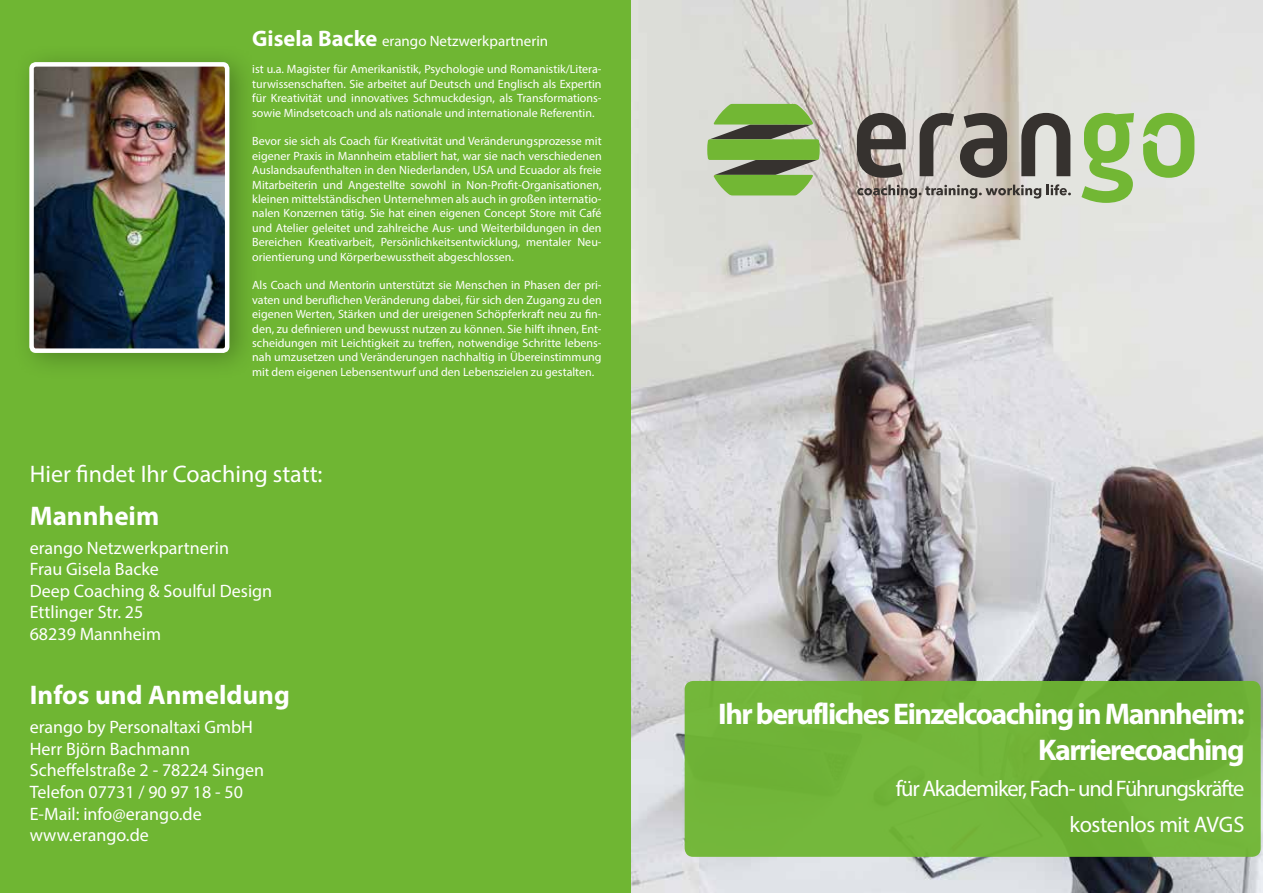
<style>
.page{position:relative;width:1263px;height:893px;background:#fff}
.page>*{position:absolute;margin:0;border:0;box-sizing:border-box;transform-origin:0 0}
.t1{font:700 30px/36px "Myriad Pro";letter-spacing:-.05em;color:#fff;text-align:right}
.t2{font:700 27px "Myriad Pro";color:#fff}
.t3{font:24px "Myriad Pro";color:#fff}
.t4{font:22.5px/36px "Myriad Pro";letter-spacing:-.05em;color:#fff;text-align:right}
.t5{font:18px/21.6px "Myriad Pro";color:#fff}
.t6{font:15px "Myriad Pro";color:#fff}
.t7{font:12px/14.4px "Myriad Pro";color:#fff;text-align:justify}
.s1{font-weight:700;font-size:22.5px}
</style>
<div class="page">
<div style="left:0;top:0;width:632px;height:893px;background:#6fb633"></div>
<img style="left:632px;top:0;width:631px;height:893px">
<div style="left:685px;top:681px;width:576px;height:176px;background:#6fb633;border-radius:9px"></div>
<svg style="left:857px;top:185px;width:184px;height:14px;background:#a19a94"></svg>
<svg style="left:1047px;top:184px;width:24px;height:11px"></svg>
<svg style="left:707px;top:104px;width:113px;height:91px;background:#82a75c"></svg>
<svg style="left:857px;top:113px;width:49px;height:65px;background:#716c68"></svg>
<svg style="left:920px;top:113px;width:34px;height:63px;background:#8d8984"></svg>
<svg style="left:960px;top:113px;width:47px;height:65px;background:#706c67"></svg>
<svg style="left:1021px;top:113px;width:49px;height:63px;background:#7e7c78"></svg>
<svg style="left:1081px;top:113px;width:53px;height:90px;background:#a2ca7d"></svg>
<svg style="left:1143px;top:113px;width:51px;height:65px;background:#a3ca81"></svg>
<div style="left:12px;top:42px;width:248px;height:339px;background:#000;opacity:.28"></div>
<img style="left:34px;top:67px;width:190px;height:281px">
<div style="left:29px;top:62px;width:200px;height:291px;border:4px solid #fff;border-radius:4px"></div>
<p class="t6" style="left:252px;top:31px;width:297px"><span class="s1">Gisela Backe</span> erango Netzwerkpartnerin</p>
<p class="t7" style="left:252px;top:62px;width:351px">ist u.a. Magister für Amerikanistik, Psychologie und Romanistik/Litera&shy;turwissenschaften. Sie arbeitet auf Deutsch und Englisch als Expertin für Kreativität und innovatives Schmuckdesign, als Transformations&shy;sowie Mindsetcoach und als nationale und internationale Referentin.</p>
<p class="t7" style="left:252px;top:134px;width:351px">Bevor sie sich als Coach für Kreativität und Veränderungsprozesse mit eigener Praxis in Mannheim etabliert hat, war sie nach verschiedenen Auslandsaufenthalten in den Niederlanden, USA und Ecuador als freie Mitarbeiterin und Angestellte sowohl in Non-Profit-Organisationen, kleinen mittelständischen Unternehmen als auch in großen internatio&shy;nalen Konzernen tätig. Sie hat einen eigenen Concept Store mit Café und Atelier geleitet und zahlreiche Aus- und Weiterbildungen in den Bereichen Kreativarbeit, Persönlichkeitsentwicklung, mentaler Neu&shy;orientierung und Körperbewusstheit abgeschlossen.</p>
<p class="t7" style="left:252px;top:278px;width:351px">Als Coach und Mentorin unterstützt sie Menschen in Phasen der pri&shy;vaten und beruflichen Veränderung dabei, für sich den Zugang zu den eigenen Werten, Stärken und der ureigenen Schöpferkraft neu zu fin&shy;den, zu definieren und bewusst nutzen zu können. Sie hilft ihnen, Ent&shy;scheidungen mit Leichtigkeit zu treffen, notwendige Schritte lebens&shy;nah umzusetzen und Veränderungen nachhaltig in Übereinstimmung mit dem eigenen Lebensentwurf und den Lebenszielen zu gestalten.</p>
<h3 class="t3" style="left:30px;top:459px;width:294px">Hier findet Ihr Coaching statt:</h3>
<h2 class="t2" style="left:30px;top:498px;width:131px">Mannheim</h2>
<h3 class="t5" style="left:30px;top:536px;width:244px">erango Netzwerkpartnerin<br>Frau Gisela Backe<br>Deep Coaching &amp; Soulful Design<br>Ettlinger Str. 25<br>68239 Mannheim</h3>
<h2 class="t2" style="left:30px;top:678px;width:262px">Infos und Anmeldung</h2>
<h3 class="t5" style="left:30px;top:716px;width:236px">erango by Personaltaxi GmbH<br>Herr Björn Bachmann<br>Scheffelstraße 2 - 78224 Singen<br>Telefon 07731 / 90 97 18 - 50<br>E-Mail: info@erango.de www.erango.de</h3>
<h1 class="t1" style="left:718px;top:695px;width:528px">Ihr berufliches Einzelcoaching in Mannheim:<br>Karrierecoaching</h1>
<h3 class="t4" style="left:896px;top:770px;width:350px">für Akademiker, Fach- und Führungskräfte kostenlos mit AVGS</h3>
</div>
